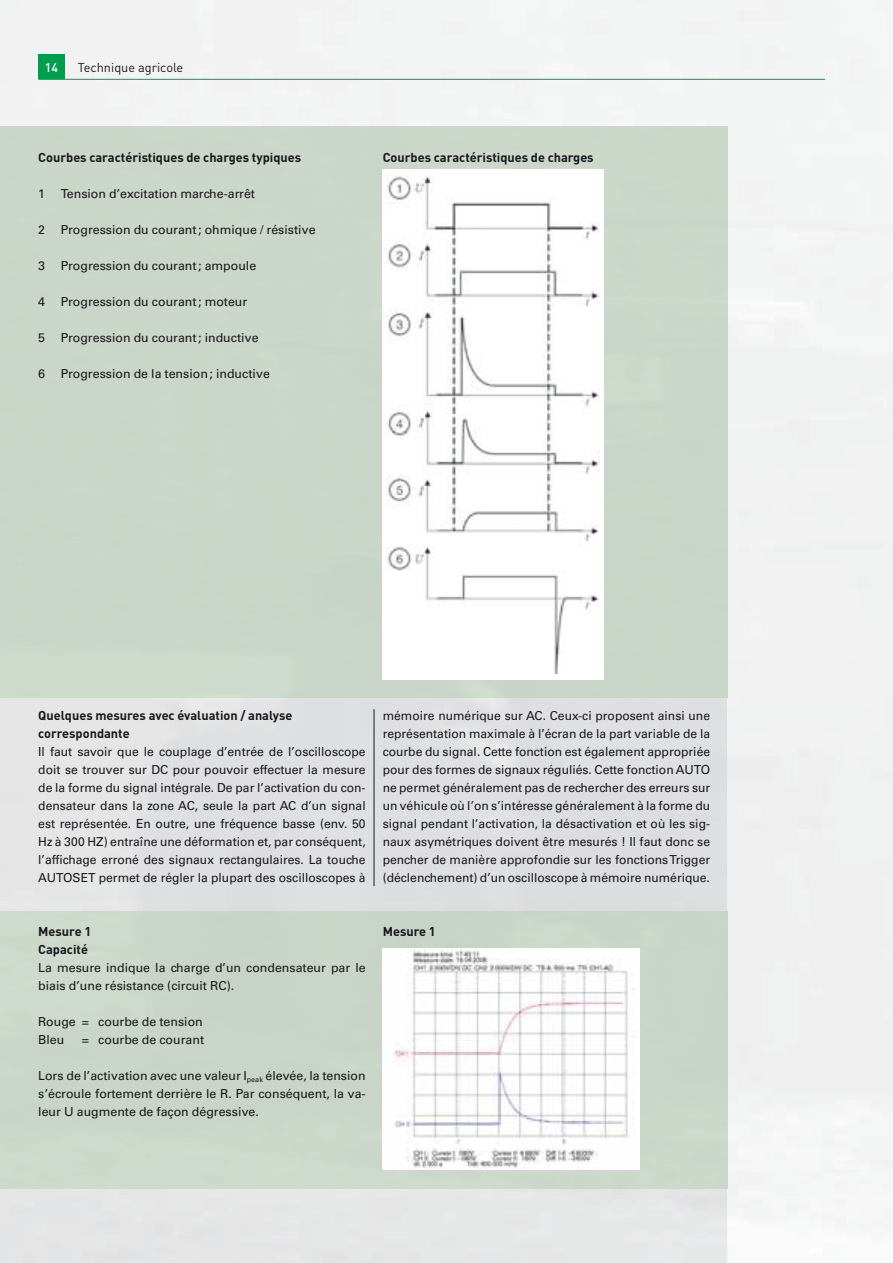
<style>
.page{position:relative;width:893px;height:1263px;background:#fff}
.page>*{position:absolute;margin:0;border:0;box-sizing:border-box;transform-origin:0 0}
.t1{font:700 12.75px/18px "DIN";color:#1a171c}
.t2{font:12.75px "DIN";color:#1a171c}
.t3{font:12.3px/18px "Univers";color:#1a171c;text-align:justify}
.t4{font:500 12.3px "DIN";color:#fff}
</style>
<div class="page">
<div style="left:38px;top:54px;width:27px;height:25px;background:#009d4e"></div>
<hr style="left:38px;top:79px;width:787px;height:1px;background:#009d4e">
<hr style="left:374px;top:709px;width:1px;height:177px;background:#1a171c">
<img style="left:387px;top:174px;width:212px;height:500px">
<img style="left:383px;top:948px;width:252px;height:220px">
<p class="t4" style="left:45px;top:63px;width:15px">14</p>
<p class="t2" style="left:78px;top:63px;width:107px">Technique agricole</p>
<p class="t1" style="left:38px;top:150px;width:264px">Courbes caractéristiques de charges typiques</p>
<p class="t1" style="left:383px;top:150px;width:212px">Courbes caractéristiques de charges</p>
<p class="t3" style="left:38px;top:186px;width:8px">1</p>
<p class="t3" style="left:61px;top:186px;width:196px">Tension d’excitation marche-arrêt</p>
<p class="t3" style="left:38px;top:222px;width:8px">2</p>
<p class="t3" style="left:61px;top:222px;width:256px">Progression du courant ; ohmique / résistive</p>
<p class="t3" style="left:38px;top:258px;width:8px">3</p>
<p class="t3" style="left:61px;top:258px;width:197px">Progression du courant ; ampoule</p>
<p class="t3" style="left:38px;top:294px;width:8px">4</p>
<p class="t3" style="left:61px;top:294px;width:188px">Progression du courant ; moteur</p>
<p class="t3" style="left:38px;top:330px;width:8px">5</p>
<p class="t3" style="left:61px;top:330px;width:199px">Progression du courant ; inductive</p>
<p class="t3" style="left:38px;top:366px;width:8px">6</p>
<p class="t3" style="left:61px;top:366px;width:211px">Progression de la tension ; inductive</p>
<p class="t1" style="left:38px;top:708px;width:256px">Quelques mesures avec évaluation / analyse correspondante</p>
<p class="t3" style="left:38px;top:744px;width:329px">Il faut savoir que le couplage d’entrée de l’oscilloscope doit se trouver sur DC pour pouvoir effectuer la mesure de la forme du signal intégrale. De par l’activation du con&shy;densateur dans la zone AC, seule la part AC d’un signal est représentée. En outre, une fréquence basse (env. 50<br>Hz à 300 HZ) entraîne une déformation et, par conséquent, l’affichage erroné des signaux rectangulaires. La touche AUTOSET permet de régler la plupart des oscilloscopes à</p>
<p class="t3" style="left:383px;top:708px;width:329px">mémoire numérique sur AC. Ceux-ci proposent ainsi une représentation maximale à l’écran de la part variable de la courbe du signal. Cette fonction est également appropriée pour des formes de signaux réguliés. Cette fonction AUTO ne permet généralement pas de rechercher des erreurs sur un véhicule où l’on s’intéresse généralement à la forme du signal pendant l’activation, la désactivation et où les sig&shy;naux asymétriques doivent être mesurés ! Il faut donc se pencher de manière approfondie sur les fonctions Trigger (déclenchement) d’un oscilloscope à mémoire numérique.</p>
<p class="t1" style="left:38px;top:924px;width:54px">Mesure 1</p>
<p class="t1" style="left:383px;top:924px;width:54px">Mesure 1</p>
<p class="t1" style="left:38px;top:942px;width:51px">Capacité</p>
<p class="t3" style="left:38px;top:960px;width:329px">La mesure indique la charge d’un condensateur par le biais d’une résistance (circuit RC).</p>
<p class="t3" style="left:38px;top:1014px;width:166px">Rouge = courbe de tension<br>Bleu</p>
<p class="t3" style="left:82px;top:1032px;width:124px">= courbe de courant</p>
<p class="t3" style="left:38px;top:1068px;width:329px">Lors de l’activation avec une valeur I<sub>peak</sub> élevée, la tension s’écroule fortement derrière le R. Par conséquent, la va&shy;leur U augmente de façon dégressive.</p>
</div>
